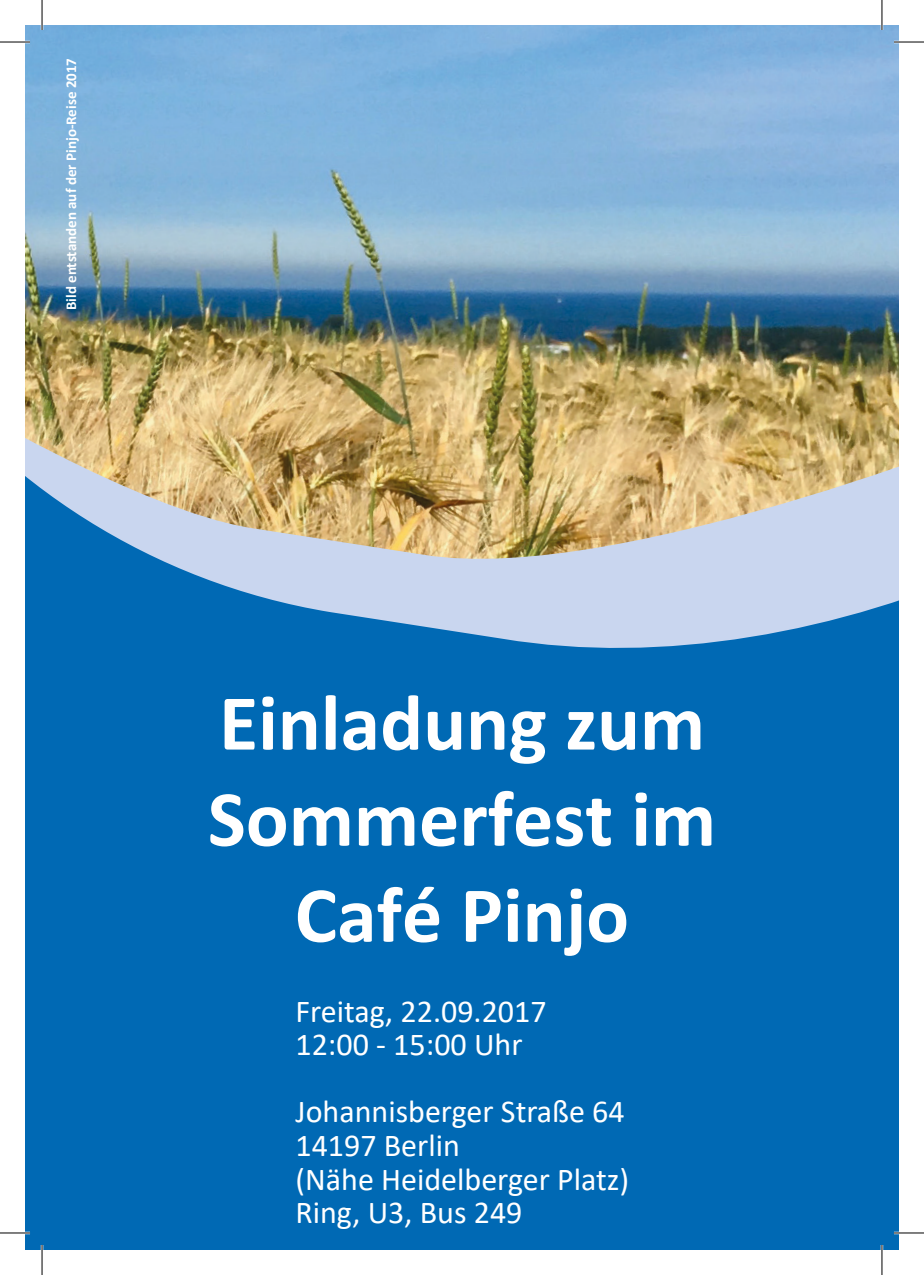
<style>
.page{position:relative;width:924px;height:1275px;background:#fff}
.page>*{position:absolute;margin:0;border:0;box-sizing:border-box;transform-origin:0 0}
.t1{font:700 80px/96px "Calibri";color:#fff;text-align:center}
.t2{font:32px/33.6px "Calibri";color:#fff}
.t3{font:700 15px "Calibri";color:#fff}
</style>
<div class="page">
<div style="left:25px;top:25px;width:873px;height:1225px;background:#0069b4"></div>
<svg style="left:229px;top:587px;width:669px;height:61px;fill:#c9d6ef"></svg>
<img style="left:25px;top:25px;width:873px;height:562px">
<hr style="left:0;top:41px;width:30px;height:2px;background:#fff">
<hr style="left:893px;top:41px;width:30px;height:2px;background:#fff">
<hr style="left:0;top:1231px;width:30px;height:3px;background:#fff">
<hr style="left:893px;top:1231px;width:30px;height:3px;background:#fff">
<hr style="left:41px;top:0;width:2px;height:30px;background:#fff">
<hr style="left:41px;top:1245px;width:2px;height:30px;background:#fff">
<hr style="left:880px;top:0;width:2px;height:30px;background:#fff">
<hr style="left:880px;top:1245px;width:2px;height:30px;background:#fff">
<hr style="left:0;top:42px;width:30px;height:1px;background:#000">
<hr style="left:893px;top:42px;width:30px;height:1px;background:#000">
<hr style="left:0;top:1232px;width:30px;height:1px;background:#000">
<hr style="left:893px;top:1232px;width:30px;height:1px;background:#000">
<hr style="left:42px;top:0;width:1px;height:30px;background:#000">
<hr style="left:42px;top:1245px;width:1px;height:30px;background:#000">
<hr style="left:881px;top:0;width:1px;height:30px;background:#000">
<hr style="left:881px;top:1245px;width:1px;height:30px;background:#000">
<p class="t3" style="left:60px;top:310px;width:254px;rotate:-90deg">Bild entstanden auf der Pinjo-Reise 2017</p>
<h1 class="t1" style="left:208px;top:674px;width:509px">Einladung zum<br>Sommerfest im<br>Café Pinjo</h1>
<p class="t2" style="left:295px;top:993px;width:252px">Freitag, 22.09.2017<br>12:00 - 15:00 Uhr</p>
<p class="t2" style="left:295px;top:1094px;width:335px">Johannisberger Straße 64<br>14197 Berlin<br>(Nähe Heidelberger Platz)<br>Ring, U3, Bus 249</p>
</div>
